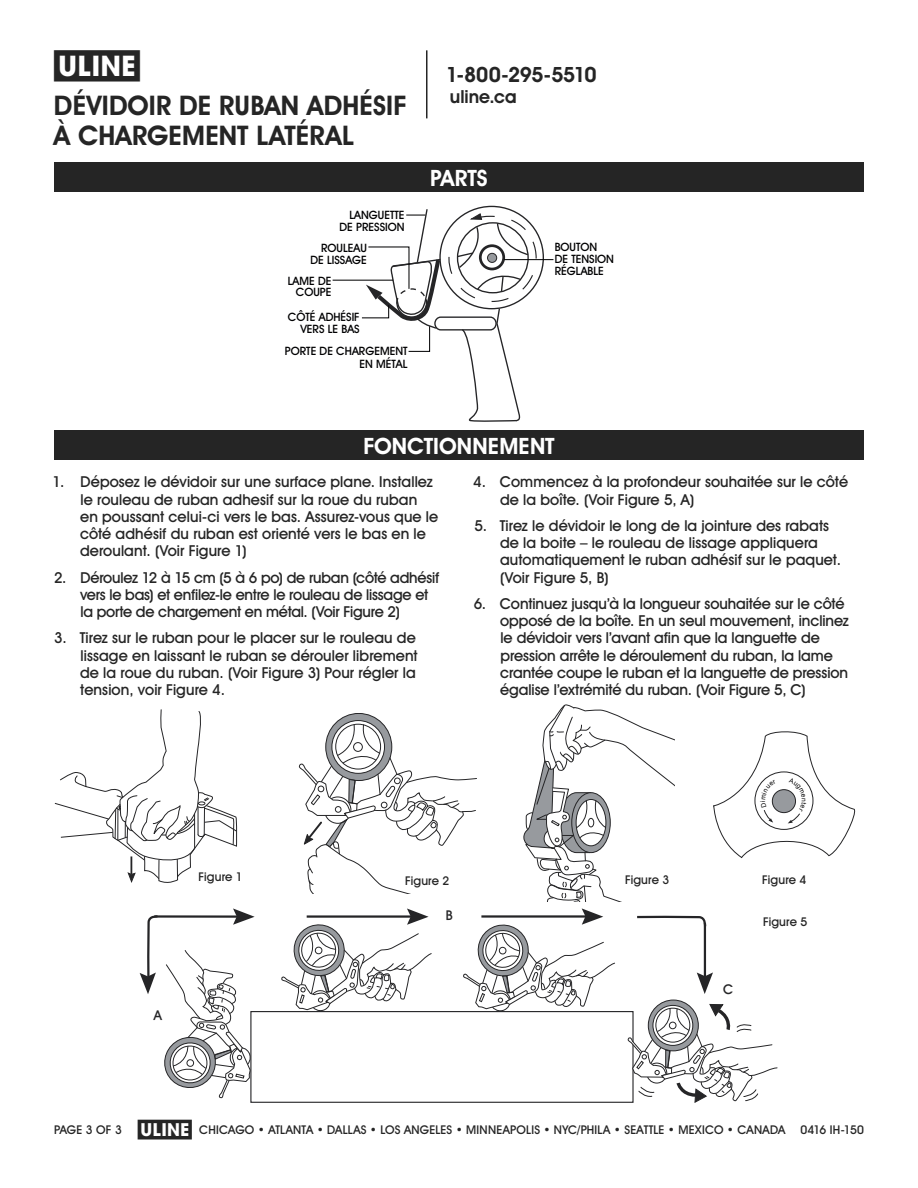
<style>
.page{position:relative;width:918px;height:1188px;background:#fff}
.page>*{position:absolute;margin:0;border:0;box-sizing:border-box;transform-origin:0 0}
.t1{font:700 28.5px "Uline Two Knine";color:#252525}
.t2{font:700 27px/30px "Uline Two Knine";letter-spacing:.005em;color:#252525}
.t3{font:700 22.5px "Uline Two Knine";letter-spacing:.005em;color:#fff}
.t4{font:700 21px "Uline Two Knine";letter-spacing:-.02em;color:#252525}
.t5{font:700 18px "Uline Two Knine";color:#252525}
.t6{font:15px/17.2px "Uline Two Knine";color:#252525}
.t7{font:500 13.5px "Uline";color:#252527}
.t8{font:12px "Uline Two Knine";letter-spacing:.015em;color:#252525}
.t9{font:12px "Uline Two Knine";letter-spacing:-.03em;color:#252525}
.t10{font:11.4px/12.3px "Uline Two Knine";color:#010102;text-align:right}
.s1{font-size:18px}
</style>
<div class="page">
<hr style="left:426px;top:50px;width:2px;height:68px;background:#252525">
<div style="left:54px;top:430px;width:810px;height:30px;background:#252525"></div>
<div style="left:54px;top:162px;width:810px;height:30px;background:#252525"></div>
<div style="left:250px;top:1011px;width:384px;height:92px;border:1px solid #252527"></div>
<svg style="left:281px;top:908px;width:151px;height:105px"></svg>
<svg style="left:463px;top:908px;width:152px;height:105px"></svg>
<svg style="left:628px;top:1004px;width:150px;height:99px"></svg>
<hr style="left:704px;top:923px;width:2px;height:54px;background:#252527">
<svg style="left:697px;top:972px;width:16px;height:22px"></svg>
<svg style="left:637px;top:915px;width:70px;height:14px"></svg>
<svg style="left:140px;top:908px;width:115px;height:191px"></svg>
<svg style="left:54px;top:709px;width:184px;height:174px"></svg>
<svg style="left:326px;top:713px;width:66px;height:68px"></svg>
<svg style="left:299px;top:724px;width:178px;height:169px"></svg>
<svg style="left:524px;top:704px;width:151px;height:198px"></svg>
<div style="left:434px;top:316px;width:63px;height:15px;border:1px solid #252527;border-radius:6px"></div>
<svg style="left:448px;top:213px;width:89px;height:209px"></svg>
<hr style="left:333px;top:280px;width:60px;height:1px;background:#010102">
<svg style="left:361px;top:209px;width:81px;height:143px"></svg>
<hr style="left:504px;top:259px;width:49px;height:1px;background:#010102">
<svg style="left:713px;top:731px;width:143px;height:128px"></svg>
<h1 class="t1" style="left:54px;top:49px;width:87px">π</h1>
<h2 class="t2" style="left:54px;top:90px;width:354px">DÉVIDOIR DE RUBAN ADHÉSIF<br>À CHARGEMENT LATÉRAL</h2>
<p class="t10" style="left:340px;top:209px;width:66px">LANGUETTE<br>DE PRESSION</p>
<p class="t10" style="left:310px;top:242px;width:58px">ROULEAU<br>DE LISSAGE</p>
<p class="t10" style="left:288px;top:276px;width:45px;line-height:10.9px">LAME DE<br>COUPE</p>
<p class="t10" style="left:288px;top:311px;width:73px">CÔTÉ ADHÉSIF<br>VERS LE BAS</p>
<p class="t10" style="left:285px;top:345px;width:124px">PORTE DE CHARGEMENT<br>EN MÉTAL</p>
<h3 class="t4" style="left:446px;top:62px;width:152px">1-800-295-5510</h3>
<p class="t5" style="left:450px;top:86px;width:68px">uline.ca</p>
<h3 class="t3" style="left:430px;top:164px;width:59px">PARTS</h3>
<p class="t10" style="left:555px;top:241px;width:61px;text-align:left">BOUTON<br>DE TENSION<br>RÉGLABLE</p>
<h3 class="t3" style="left:363px;top:432px;width:193px">FONCTIONNEMENT</h3>
<p class="t6" style="left:80px;top:473px;width:360px;text-indent:-27px">1. Déposez le dévidoir sur une surface plane. Installez le rouleau de ruban adhesif sur la roue du ruban en poussant celui-ci vers le bas. Assurez-vous que le côté adhésif du ruban est orienté vers le bas en le deroulant. (Voir Figure 1)</p>
<p class="t6" style="left:80px;top:568px;width:361px;text-indent:-26px">2. Déroulez 12 à 15 cm (5 à 6 po) de ruban (côté adhésif vers le bas) et enfilez-le entre le rouleau de lissage et la porte de chargement en métal. (Voir Figure 2)</p>
<p class="t6" style="left:80px;top:629px;width:339px;text-indent:-26px">3. Tirez sur le ruban pour le placer sur le rouleau de lissage en laissant le ruban se dérouler librement de la roue du ruban. (Voir Figure 3) Pour régler la tension, voir Figure 4.</p>
<p class="t6" style="left:500px;top:473px;width:350px;text-indent:-27px">4. Commencez à la profondeur souhaitée sur le côté de la boîte. (Voir Figure 5, A)</p>
<p class="t6" style="left:500px;top:517px;width:343px;text-indent:-26px">5. Tirez le dévidoir le long de la jointure des rabats de la boite – le rouleau de lissage appliquera automatiquement le ruban adhésif sur le paquet. (Voir Figure 5, B)</p>
<p class="t6" style="left:500px;top:595px;width:350px;text-indent:-26px">6. Continuez jusqu’à la longueur souhaitée sur le côté opposé de la boîte. En un seul mouvement, inclinez le dévidoir vers l’avant afin que la languette de pression arrête le déroulement du ruban, la lame crantée coupe le ruban et la languette de pression égalise l’extrémité du ruban. (Voir Figure 5, C)</p>
<p class="t8" style="left:199px;top:869px;width:46px">Figure 1</p>
<p class="t8" style="left:405px;top:873px;width:46px">Figure 2</p>
<p class="t8" style="left:625px;top:873px;width:46px">Figure 3</p>
<p class="t8" style="left:762px;top:873px;width:46px">Figure 4</p>
<p class="t7" style="left:154px;top:1007px;width:10px">A</p>
<p class="t7" style="left:446px;top:907px;width:8px">B</p>
<p class="t7" style="left:723px;top:981px;width:12px">C</p>
<p class="t8" style="left:763px;top:914px;width:46px">Figure 5</p>
<p class="t8" style="left:138px;top:1122px;width:649px"><span class="s1">π</span> CHICAGO • ATLANTA • DALLAS • LOS ANGELES • MINNEAPOLIS • NYC/PHILA • SEATTLE • MEXICO • CANADA</p>
<p class="t8" style="left:54px;top:1122px;width:69px">PAGE 3 OF 3</p>
<p class="t9" style="left:801px;top:1122px;width:65px">0416 IH-150</p>
</div>
